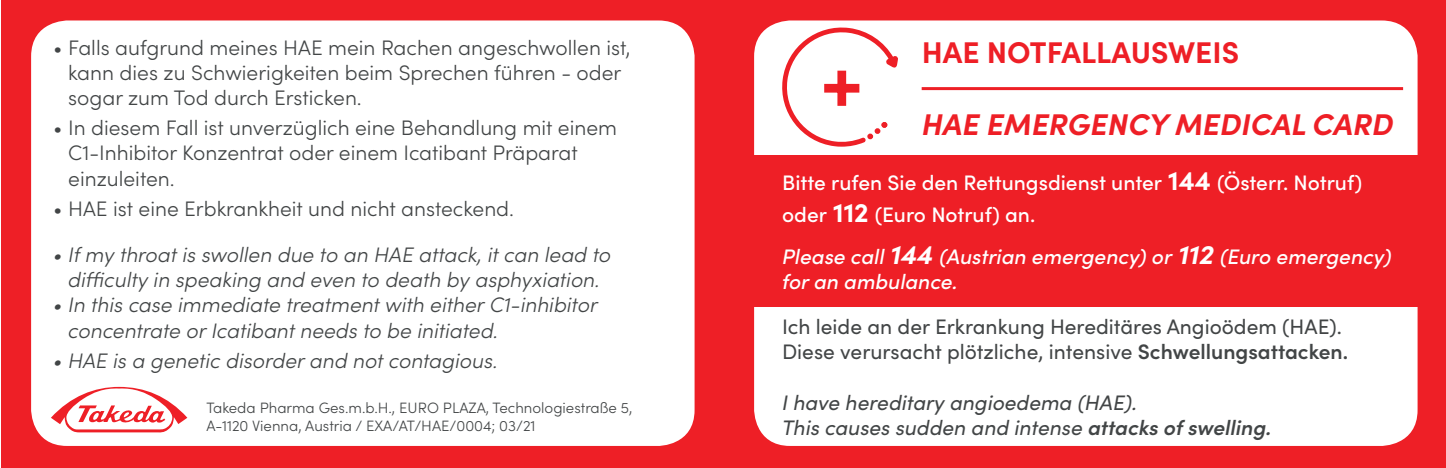
<style>
.page{position:relative;width:1446px;height:468px;background:#fff}
.page>*{position:absolute;margin:0;border:0;box-sizing:border-box;transform-origin:0 0}
.t1{font:italic 700 30px "Sofia Pro";color:#ee1f26}
.t2{font:700 30px "Sofia Pro";color:#ee1f26}
.t3{font:300 21px/25.2px "Sofia Pro";color:#424546}
.t4{font:italic 300 21px/25.2px "Sofia Pro";color:#424546;text-align:center}
.t5{font:21px/25.2px "Sofia Pro";color:#424546}
.t6{font:italic 21px/25.2px "Sofia Pro";color:#424546}
.t7{font:500 21px/32.4px "Sofia Pro";color:#fff}
.t8{font:italic 500 21px/25.2px "Sofia Pro";color:#fff}
.t9{font:300 15px/18px "Sofia Pro";color:#424546}
.s1{font-weight:700;font-size:27px}
.s2{font-weight:600}
</style>
<div class="page">
<div style="left:2px;top:0;width:1444px;height:468px;background:#ee1f26"></div>
<div style="left:31px;top:20px;width:663px;height:426px;background:#fff;border-radius:36px"></div>
<div style="left:754px;top:20px;width:663px;height:426px;background:#fff;border-radius:36px"></div>
<div style="left:734px;top:155px;width:698px;height:151px;background:#ee1f26"></div>
<svg style="left:51px;top:387px;width:136px;height:45px"></svg>
<hr style="left:921px;top:87px;width:482px;height:3px;background:#ee1f26">
<svg style="left:782px;top:27px;width:116px;height:120px"></svg>
<p class="t3" style="left:68px;top:34px;width:564px;text-indent:-15px">• Falls aufgrund meines HAE mein Rachen angeschwollen ist, kann dies zu Schwierigkeiten beim Sprechen führen - oder sogar zum Tod durch Ersticken.</p>
<p class="t3" style="left:68px;top:114px;width:550px;text-indent:-15px">• In diesem Fall ist unverzüglich eine Behandlung mit einem<br>C1-Inhibitor Konzentrat oder einem Icatibant Präparat einzuleiten.</p>
<p class="t3" style="left:53px;top:194px;width:462px">• HAE ist eine Erbkrankheit und nicht ansteckend.</p>
<p class="t4" style="left:53px;top:241px;width:559px">• If my throat is swollen due to an HAE attack, it can lead to difficulty in speaking and even to death by asphyxiation.</p>
<p class="t4" style="left:68px;top:291px;width:531px;text-align:left;text-indent:-15px">• In this case immediate treatment with either C1-inhibitor concentrate or Icatibant needs to be initiated.</p>
<p class="t4" style="left:53px;top:346px;width:446px">• HAE is a genetic disorder and not contagious.</p>
<p class="t9" style="left:206px;top:397px;width:428px">Takeda Pharma Ges.m.b.H., EURO PLAZA, Technologiestraße 5,<br>A-1120 Vienna, Austria / EXA/AT/HAE/0004; 03/21</p>
<p class="t2" style="left:921px;top:30px;width:319px">HAE NOTFALLAUSWEIS</p>
<p class="t1" style="left:921px;top:102px;width:473px">HAE EMERGENCY MEDICAL CARD</p>
<p class="t7" style="left:782px;top:165px;width:581px">Bitte rufen Sie den Rettungsdienst unter <span class="s1">144</span> (Österr. Notruf) oder <span class="s1">112</span> (Euro Notruf) an.</p>
<p class="t8" style="left:782px;top:242px;width:611px">Please call <span class="s1">144</span> (Austrian emergency) or <span class="s1">112</span> (Euro emergency) for an ambulance.</p>
<p class="t5" style="left:782px;top:313px;width:567px">Ich leide an der Erkrankung Hereditäres Angioödem (HAE).<br>Diese verursacht plötzliche, intensive <span class="s2">Schwellungsattacken.</span></p>
<p class="t6" style="left:782px;top:388px;width:491px">I have hereditary angioedema (HAE).<br>This causes sudden and intense <span class="s2">attacks of swelling.</span></p>
</div>
